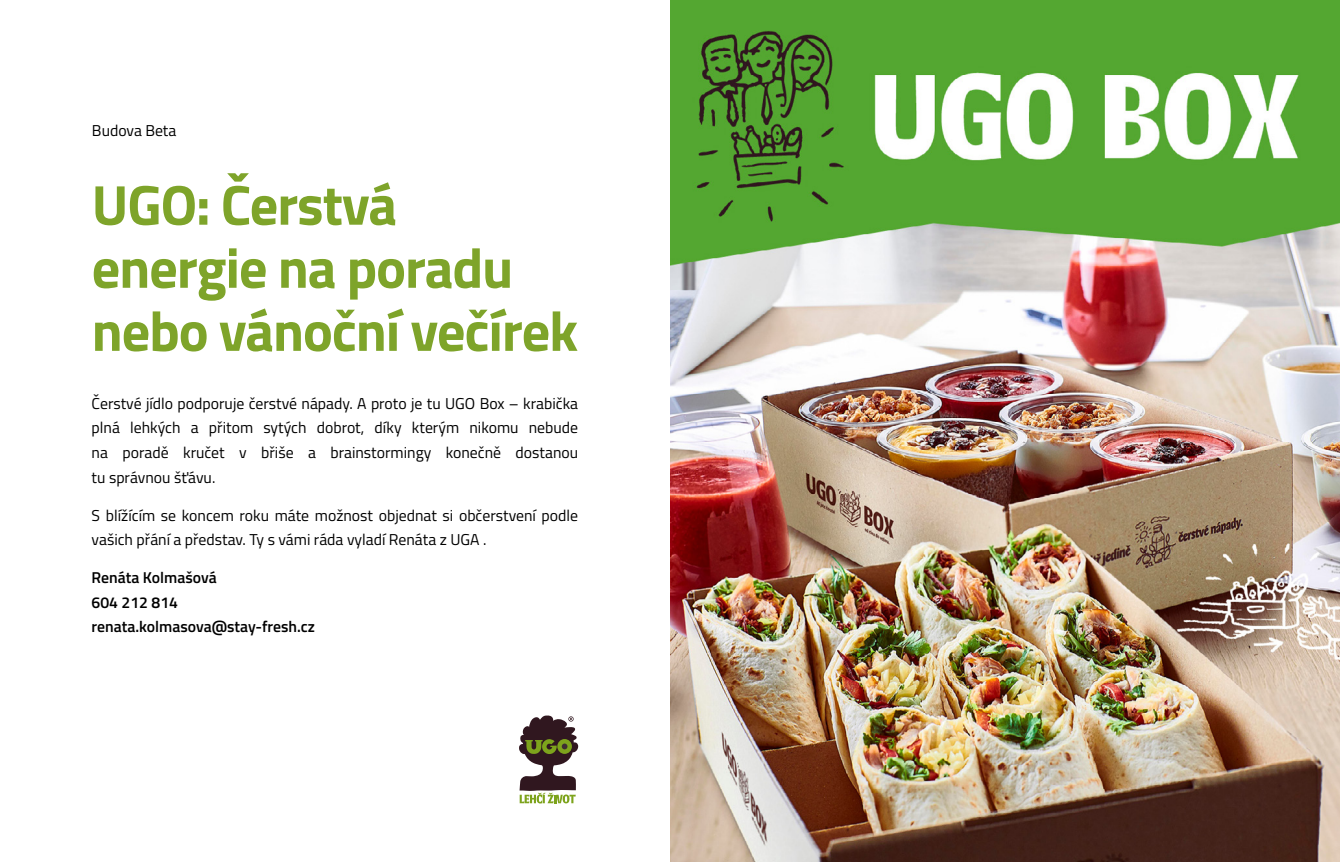
<style>
.page{position:relative;width:1340px;height:862px;background:#fff}
.page>*{position:absolute;margin:0;border:0;box-sizing:border-box;transform-origin:0 0}
.t1{font:700 56.25px/63px "Titillium Web";letter-spacing:-.02em;color:#7ea42a}
.t2{font:15.75px/24.8px "Titillium Web";color:#000;text-align:justify}
.t3{font:600 15.75px/24.8px "Titillium Web";color:#000}
</style>
<div class="page">
<img style="left:670px;top:0;width:669px;height:861px">
<svg style="left:519px;top:715px;width:59px;height:88px"></svg>
<p class="t2" style="left:92px;top:117px;width:86px">Budova Beta</p>
<h1 class="t1" style="left:92px;top:170px;width:488px">UGO: Čerstvá energie na poradu nebo vánoční večírek</h1>
<p class="t2" style="left:92px;top:390px;width:488px">Čerstvé jídlo podporuje čerstvé nápady. A proto je tu UGO Box – krabička plná lehkých a přitom sytých dobrot, díky kterým nikomu nebude na poradě kručet v břiše a brainstormingy konečně dostanou tu správnou šťávu.</p>
<p class="t2" style="left:92px;top:501px;width:488px">S blížícím se koncem roku máte možnost objednat si občerstvení podle vašich přání a představ. Ty s vámi ráda vyladí Renáta z UGA .</p>
<p class="t3" style="left:92px;top:564px;width:225px">Renáta Kolmašová<br>604 212 814 renata.kolmasova@stay-fresh.cz</p>
</div>
